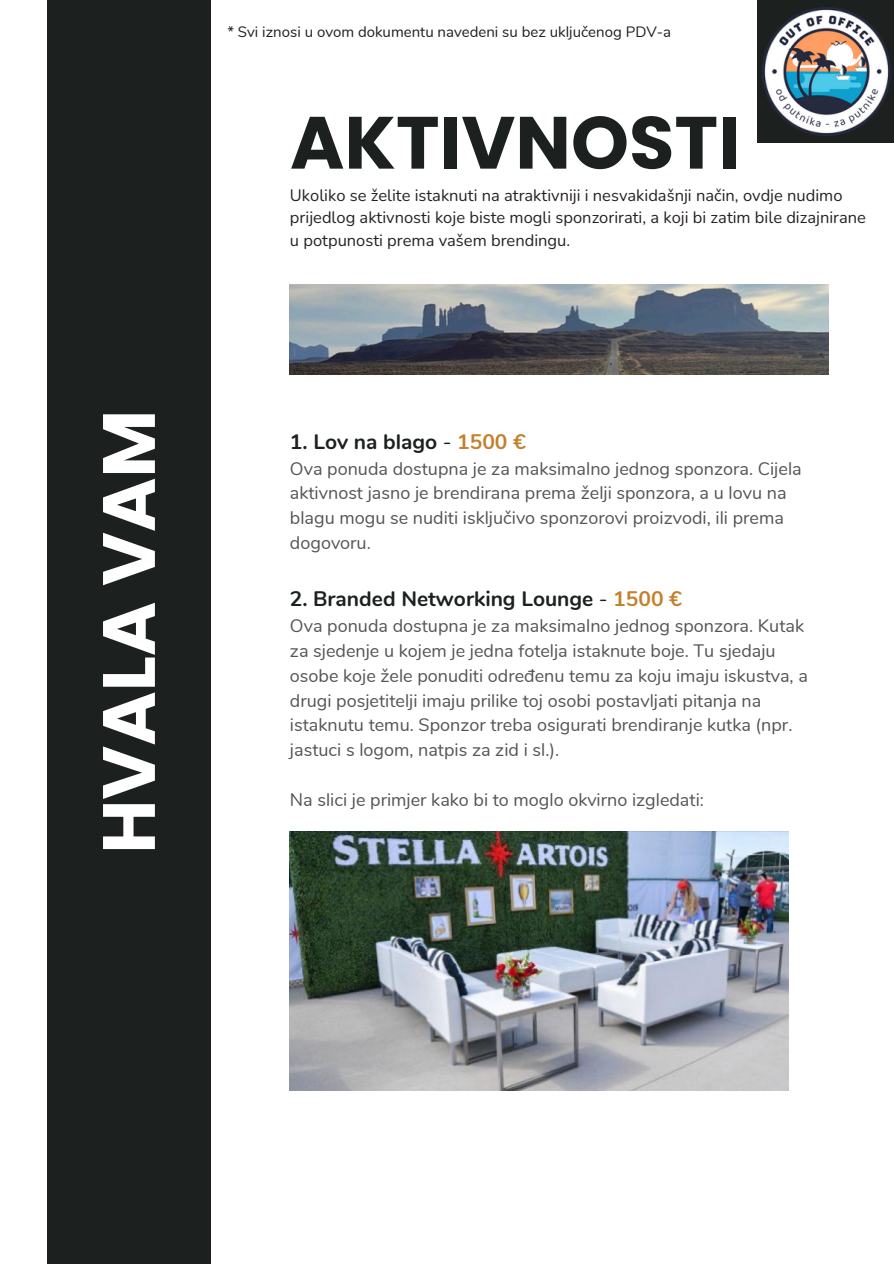
<style>
.page{position:relative;width:894px;height:1264px;background:#fff}
.page>*{position:absolute;margin:0;border:0;box-sizing:border-box;transform-origin:0 0}
.t1{font:700 73.8px "Poppins";color:#1c2120}
.t2{font:700 73.8px "Poppins";color:#fff}
.t3{font:700 21px "Nunito";color:#1c2120}
.t4{font:18px/24.8px "Nunito";color:#545454}
.t5{font:16.5px/22.5px "Nunito";color:#282323}
.t6{font:15px "Nunito";color:#1c2120}
.s1{font-weight:400}
.s2{color:#c4812c}
</style>
<div class="page">
<div style="left:47px;top:0;width:163px;height:1263px;background:#1c2120"></div>
<img style="left:290px;top:284px;width:537px;height:90px">
<div style="left:757px;top:0;width:136px;height:143px;background:#1c2120"></div>
<img style="left:762px;top:7px;width:128px;height:128px">
<img style="left:290px;top:831px;width:498px;height:259px">
<h2 class="t2" style="left:77px;top:853px;width:445px;rotate:-90deg">HVALA VAM</h2>
<p class="t6" style="left:227px;top:22px;width:445px">* Svi iznosi u ovom dokumentu navedeni su bez uključenog PDV-a</p>
<h1 class="t1" style="left:290px;top:91px;width:451px">AKTIVNOSTI</h1>
<h2 class="t5" style="left:290px;top:184px;width:577px">Ukoliko se želite istaknuti na atraktivniji i nesvakidašnji način, ovdje nudimo prijedlog aktivnosti koje biste mogli sponzorirati, a koji bi zatim bile dizajnirane u potpunosti prema vašem brendingu.</h2>
<p class="t3" style="left:290px;top:427px;width:237px">1. Lov na blago <span class="s1">-</span> <span class="s2">1500 €</span></p>
<p class="t4" style="left:290px;top:456px;width:513px">Ova ponuda dostupna je za maksimalno jednog sponzora. Cijela aktivnost jasno je brendirana prema želji sponzora, a u lovu na blagu mogu se nuditi isključivo sponzorovi proizvodi, ili prema dogovoru.</p>
<h1 class="t3" style="left:290px;top:585px;width:393px">2. Branded Networking Lounge <span class="s1">-</span> <span class="s2">1500 €</span></h1>
<h1 class="t4" style="left:290px;top:614px;width:519px">Ova ponuda dostupna je za maksimalno jednog sponzora. Kutak za sjedenje u kojem je jedna fotelja istaknute boje. Tu sjedaju osobe koje žele ponuditi određenu temu za koju imaju iskustva, a drugi posjetitelji imaju prilike toj osobi postavljati pitanja na istaknutu temu. Sponzor treba osigurati brendiranje kutka (npr. jastuci s logom, natpis za zid i sl.).</h1>
<h2 class="t4" style="left:290px;top:787px;width:415px">Na slici je primjer kako bi to moglo okvirno izgledati:</h2>
</div>
